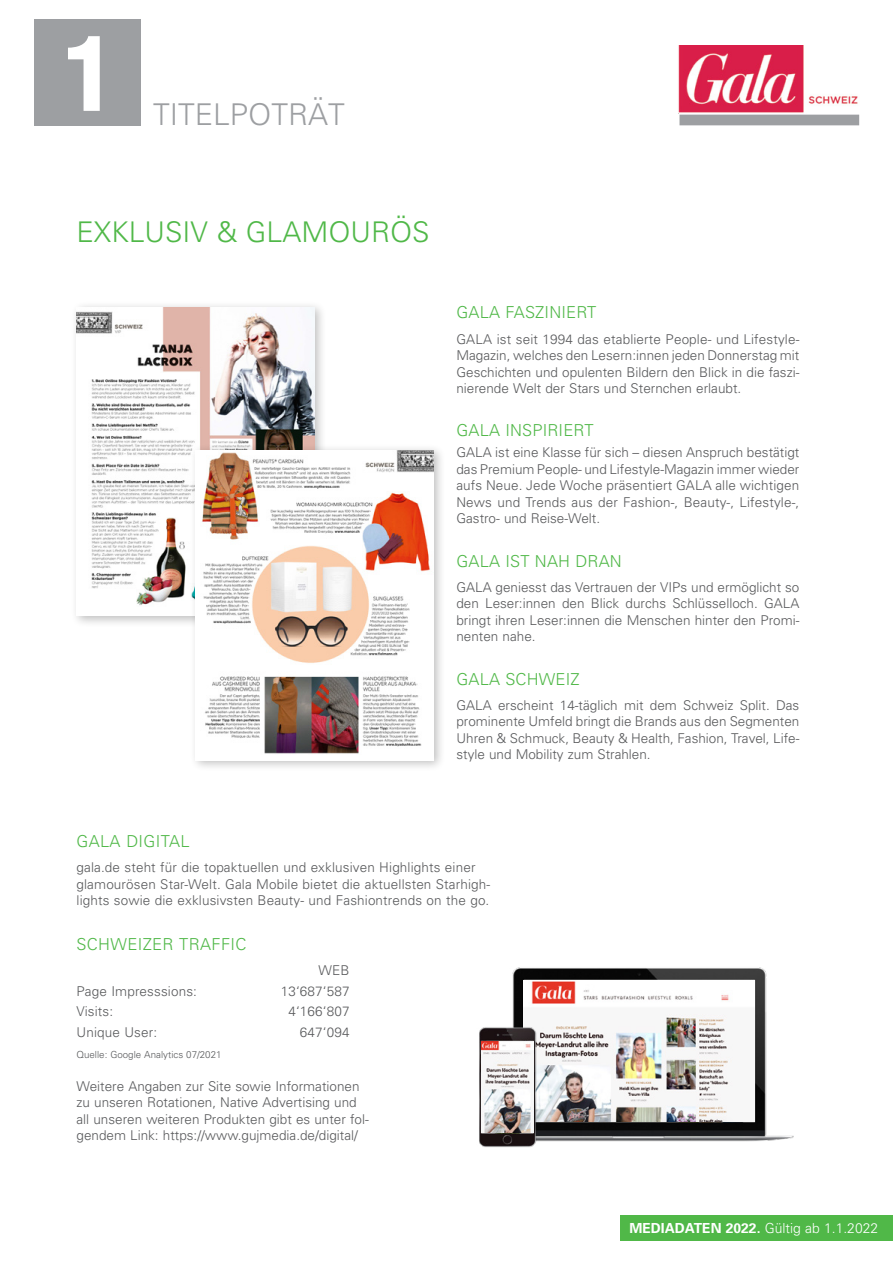
<style>
.page{position:relative;width:893px;height:1263px;background:#fff}
.page>*{position:absolute;margin:0;border:0;box-sizing:border-box;transform-origin:0 0}
.t1{font:900 condensed 101.85px "Helvetica";color:#fff}
.t2{font:300 30px "Univers";color:#9d9fa2}
.t3{font:300 28.5px "Univers";color:#50b848}
.t4{font:300 16.5px "Univers";letter-spacing:.01em;color:#50b848}
.t5{font:300 13.8px "Univers";color:#fff}
.t6{font:300 13.5px/16.5px "Univers";color:#58595b;text-align:justify}
.t7{font:300 9.75px "Univers";color:#58595b}
.s1{font-weight:700}
</style>
<div class="page">
<img style="left:678px;top:46px;width:180px;height:68px">
<div style="left:621px;top:1215px;width:272px;height:25px;background:#50b848"></div>
<div style="left:70px;top:301px;width:257px;height:327px;background:#000;opacity:.25"></div>
<img style="left:77px;top:307px;width:238px;height:309px">
<div style="left:190px;top:444px;width:256px;height:328px;background:#000;opacity:.25"></div>
<img style="left:196px;top:450px;width:238px;height:310px">
<div style="left:34px;top:19px;width:106px;height:106px;background:#9d9fa2"></div>
<div style="left:679px;top:115px;width:180px;height:10px;background:#9d9fa2"></div>
<img style="left:512px;top:967px;width:282px;height:175px">
<img style="left:524px;top:980px;width:231px;height:142px">
<img style="left:479px;top:1004px;width:62px;height:143px">
<img style="left:481px;top:1041px;width:52px;height:92px">
<h1 class="t1" style="left:64px;top:10px;width:52px">1</h1>
<h2 class="t2" style="left:153px;top:97px;width:193px">TITELPOTRÄT</h2>
<h3 class="t3" style="left:77px;top:215px;width:355px">EXKLUSIV &amp; GLAMOURÖS</h3>
<p class="t4" style="left:456px;top:303px;width:142px">GALA FASZINIERT</p>
<p class="t6" style="left:456px;top:330px;width:345px">GALA ist seit 1994 das etablierte People- und Lifestyle-Magazin, welches den Lesern:innen jeden Donnerstag mit Geschichten und opulenten Bildern den Blick in die faszi&shy;nierende Welt der Stars und Sternchen erlaubt.</p>
<p class="t4" style="left:456px;top:421px;width:139px">GALA INSPIRIERT</p>
<p class="t6" style="left:456px;top:444px;width:345px">GALA ist eine Klasse für sich – diesen Anspruch bestätigt das Premium People- und Lifestyle-Magazin immer wieder aufs Neue. Jede Woche präsentiert GALA alle wichtigen News und Trends aus der Fashion-, Beauty-, Lifestyle-, Gastro- und Reise-Welt.</p>
<p class="t4" style="left:456px;top:551px;width:167px">GALA IST NAH DRAN</p>
<p class="t6" style="left:456px;top:578px;width:345px">GALA geniesst das Vertrauen der VIPs und ermöglicht so den Leser:innen den Blick durchs Schlüsselloch. GALA bringt ihren Leser:innen die Menschen hinter den Promi&shy;nenten nahe.</p>
<p class="t4" style="left:456px;top:669px;width:125px">GALA SCHWEIZ</p>
<p class="t6" style="left:456px;top:696px;width:345px">GALA erscheint 14-täglich mit dem Schweiz Split. Das prominente Umfeld bringt die Brands aus den Segmenten Uhren &amp; Schmuck, Beauty &amp; Health, Fashion, Travel, Life&shy;style und Mobility zum Strahlen.</p>
<p class="t4" style="left:77px;top:831px;width:115px">GALA DIGITAL</p>
<p class="t6" style="left:77px;top:859px;width:415px;text-align:left">gala.de steht für die topaktuellen und exklusiven Highlights einer glamourösen Star-Welt. Gala Mobile bietet die aktuellsten Starhigh&shy;lights sowie die exklusivsten Beauty- und Fashiontrends on the go.</p>
<p class="t4" style="left:77px;top:934px;width:171px">SCHWEIZER TRAFFIC</p>
<p class="t6" style="left:319px;top:961px;width:33px">WEB</p>
<p class="t6" style="left:77px;top:982px;width:122px">Page Impresssions:</p>
<p class="t6" style="left:281px;top:982px;width:70px">13‘687‘587</p>
<p class="t6" style="left:77px;top:1003px;width:38px">Visits:</p>
<p class="t6" style="left:288px;top:1003px;width:63px">4‘166‘807</p>
<p class="t6" style="left:77px;top:1024px;width:82px">Unique User:</p>
<p class="t6" style="left:300px;top:1024px;width:51px">647‘094</p>
<p class="t7" style="left:77px;top:1048px;width:146px">Quelle: Google Analytics 07/2021</p>
<p class="t6" style="left:77px;top:1077px;width:294px;text-align:left">Weitere Angaben zur Site sowie Informationen zu unseren Rotationen, Native Advertising und all unseren weiteren Produkten gibt es unter fol&shy;gendem Link: https://www.gujmedia.de/digital/</p>
<p class="t5" style="left:629px;top:1219px;width:250px"><span class="s1">MEDIADATEN 2022.</span> Gültig ab 1.1.2022</p>
</div>
